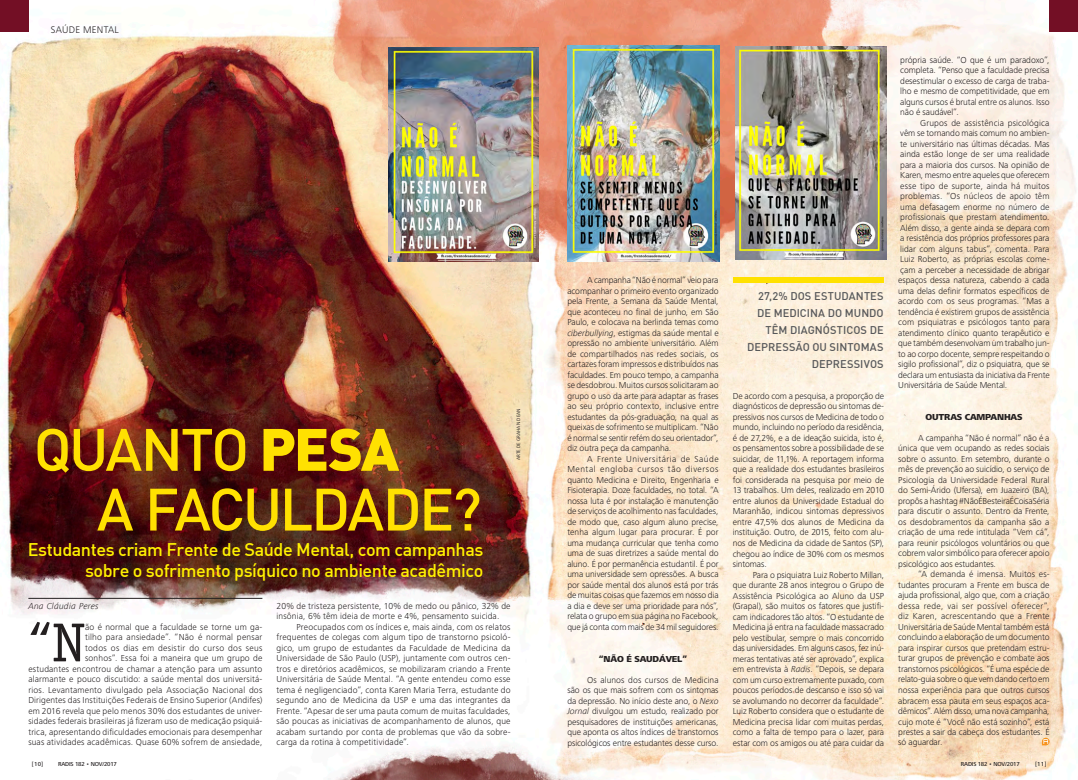
<style>
.page{position:relative;width:1078px;height:780px;background:#fff}
.page>*{position:absolute;margin:0;border:0;box-sizing:border-box;transform-origin:0 0}
.Corpo_-_2_col{font:500 58.8px/59.7px "DIN";letter-spacing:-.045em;color:#ffe101}
.Corpo_-_Capitular_4{font:55px "Officina Serif Std";color:#231f20}
.Subtítulo{font:500 18px/21px "DIN";letter-spacing:-.025em;color:#fff101;text-align:right}
.Corpo_-_2_col-2{font:500 11px/17px "DIN";letter-spacing:.005em;color:#57585a;text-align:right}
.Chapéu{font:300 10px "Frutiger Next LT";letter-spacing:.025em;color:#231f20}
.Corpo_-_2_col-3{font:300 9px/10.5px "Frutiger Next LT";letter-spacing:-.01em;color:#231f20;text-align:justify}
.Corpo_-_Capitular_4-2{font:300 9px/10.5px "Frutiger Next LT";letter-spacing:.015em;color:#231f20;text-align:right}
.Entretítulo{font:800 9px "Frutiger Next LT";letter-spacing:-.015em;color:#231f20}
.Assinatura{font:italic 300 9px "Frutiger Next LT";letter-spacing:.02em;color:#231f20}
.t1{font:500 6px "Frutiger Next LT";letter-spacing:-.03em;color:#231f20}
.Fotos_-_Crédito{font:5px "Frutiger Next LT";color:#231f20}
.s1{font-family:"DIN Alternate";font-weight:900}
.s2{font-style:italic}
</style>
<div class="page">
<img style="left:0;top:0;width:1077px;height:780px">
<img style="left:567px;top:45px;width:152px;height:216px">
<img style="left:388px;top:47px;width:151px;height:214px">
<img style="left:735px;top:46px;width:150px;height:213px">
<hr style="left:28px;top:598px;width:234px;height:1px;background:#231f20">
<svg style="left:1041px;top:737px;width:8px;height:8px"></svg>
<div style="left:732px;top:277px;width:151px;height:6px;background:#ffe101"></div>
<div style="left:0;top:0;width:28px;height:31px;background:#730f25"></div>
<div style="left:1049px;top:0;width:28px;height:31px;background:#730f25"></div>
<p class="Chapéu" style="left:51px;top:25px;width:70px">SAÚDE MENTAL</p>
<p class="Fotos_-_Crédito" style="left:515px;top:460px;width:53px;rotate:-90deg">ARTE DE GRAHAN DEAN</p>
<p class="Corpo_-_2_col" style="left:97px;top:417px;width:386px;text-indent:-63px">QUANTO <span class="s1">PESA<br></span>A FACULDADE?</p>
<p class="Subtítulo" style="left:28px;top:538px;width:457px">Estudantes criam Frente de Saúde Mental, com campanhas sobre o sofrimento psíquico no ambiente acadêmico</p>
<p class="Assinatura" style="left:28px;top:601px;width:72px">Ana Cláudia Peres</p>
<p class="Corpo_-_Capitular_4" style="left:28px;top:610px;width:58px">“N</p>
<p class="Corpo_-_Capitular_4-2" style="left:276px;top:600px;width:235px;text-align:left">20% de tristeza persistente, 10% de medo ou pânico, 32% de insônia, 6% têm ideia de morte e 4%, pensamento suicida.</p>
<p class="Corpo_-_2_col-3" style="left:276px;top:621px;width:235px;text-indent:20px">Preocupados com os índices e, mais ainda, com os relatos frequentes de colegas com algum tipo de transtorno psicoló&shy;gico, um grupo de estudantes da Faculdade de Medicina da Universidade de São Paulo (USP), juntamente com outros cen&shy;tros e diretórios acadêmicos, se mobilizaram criando a Frente Universitária de Saúde Mental. “A gente entendeu como esse tema é negligenciado”, conta Karen Maria Terra, estudante do segundo ano de Medicina da USP e uma das integrantes da Frente. “Apesar de ser uma pauta comum de muitas faculdades, são poucas as iniciativas de acompanhamento de alunos, que acabam surtando por conta de problemas que vão da sobre&shy;carga da rotina à competitividade”.</p>
<p class="Corpo_-_Capitular_4-2" style="left:28px;top:621px;width:235px">ão é normal que a faculdade se torne um ga-<br>tilho para ansiedade”. “Não é normal pensar<br>todos os dias em desistir do curso dos seus<br>sonhos”. Essa foi a maneira que um grupo de<br>estudantes encontrou de chamar a atenção para um assunto alarmante e pouco discutido: a saúde mental dos universitá&shy;rios. Levantamento divulgado pela Associação Nacional dos Dirigentes das Instituições Federais de Ensino Superior (Andifes) em 2016 revela que pelo menos 30% dos estudantes de univer&shy;sidades federais brasileiras já fizeram uso de medicação psiquiá&shy;trica, apresentando dificuldades emocionais para desempenhar suas atividades acadêmicas. Quase 60% sofrem de ansiedade,</p>
<p class="Corpo_-_2_col-3" style="left:567px;top:275px;width:153px;text-indent:20px">A campanha “Não é normal” veio para acompanhar o primeiro evento organizado pela Frente, a Semana da Saúde Mental, que aconteceu no final de junho, em São Paulo, e colocava na berlinda temas como <span class="s2">ciberbullying</span>, estigmas da saúde mental e opressão no ambiente universitário. Além de compartilhados nas redes sociais, os cartazes foram impressos e distribuídos nas faculdades. Em pouco tempo, a campanha se desdobrou. Muitos cursos solicitaram ao grupo o uso da arte para adaptar as frases ao seu próprio contexto, inclusive entre estudantes da pós-graduação, na qual as queixas de sofrimento se multiplicam. “Não é normal se sentir refém do seu orientador”, diz outra peça da campanha.</p>
<p class="Corpo_-_2_col-3" style="left:567px;top:453px;width:153px;text-indent:20px">A Frente Universitária de Saúde Mental engloba cursos tão diversos quanto Medicina e Direito, Engenharia e Fisioterapia. Doze faculdades, no total. “A nossa luta é por instalação e manutenção de serviços de acolhimento nas faculdades, de modo que, caso algum aluno precise, tenha algum lugar para procurar. É por uma mudança curricular que tenha como uma de suas diretrizes a saúde mental do aluno. É por permanência estudantil. É por uma universidade sem opressões. A busca por saúde mental dos alunos está por trás de muitas coisas que fazemos em nosso dia a dia e deve ser uma prioridade para nós”, relata o grupo em sua página no Facebook, que já conta com mais de 34 mil seguidores.</p>
<p class="Entretítulo" style="left:598px;top:653px;width:90px">“NÃO É SAUDÁVEL”</p>
<p class="Corpo_-_2_col-3" style="left:567px;top:674px;width:153px;text-indent:20px">Os alunos dos cursos de Medicina são os que mais sofrem com os sintomas da depressão. No início deste ano, o <span class="s2">Nexo Jornal</span> divulgou um estudo, realizado por pesquisadores de instituições americanas, que aponta os altos índices de transtornos psicológicos entre estudantes desse curso.</p>
<p class="Corpo_-_2_col-2" style="left:747px;top:287px;width:138px">27,2% DOS ESTUDANTES<br>DE MEDICINA DO MUNDO<br>TÊM DIAGNÓSTICOS DE<br>DEPRESSÃO OU SINTOMAS<br>DEPRESSIVOS</p>
<p class="Corpo_-_2_col-3" style="left:732px;top:390px;width:153px">De acordo com a pesquisa, a proporção de diagnósticos de depressão ou sintomas de&shy;pressivos nos cursos de Medicina de todo o mundo, incluindo no período da residência, é de 27,2%, e a de ideação suicida, isto é, os pensamentos sobre a possibilidade de se suicidar, de 11,1%. A reportagem informa que a realidade dos estudantes brasileiros foi considerada na pesquisa por meio de 13 trabalhos. Um deles, realizado em 2010 entre alunos da Universidade Estadual do Maranhão, indicou sintomas depressivos entre 47,5% dos alunos de Medicina da instituição. Outro, de 2015, feito com alu&shy;nos de Medicina da cidade de Santos (SP), chegou ao índice de 30% com os mesmos sintomas.</p>
<p class="Corpo_-_2_col-3" style="left:732px;top:569px;width:153px;text-indent:20px">Para o psiquiatra Luiz Roberto Millan, que durante 28 anos integrou o Grupo de Assistência Psicológica ao Aluno da USP (Grapal), são muitos os fatores que justifi&shy;cam indicadores tão altos. “O estudante de Medicina já entra na faculdade massacrado pelo vestibular, sempre o mais concorrido das universidades. Em alguns casos, fez inú&shy;meras tentativas até ser aprovado”, explica em entrevista à <span class="s2">Radis</span>. “Depois, se depara com um curso extremamente puxado, com poucos períodos de descanso e isso só vai se avolumando no decorrer da faculdade”.<br>Luiz Roberto considera que o estudante de Medicina precisa lidar com muitas perdas, como a falta de tempo para o lazer, para estar com os amigos ou até para cuidar da</p>
<p class="Corpo_-_2_col-3" style="left:900px;top:55px;width:151px">própria saúde. “O que é um paradoxo”, completa. “Penso que a faculdade precisa desestimular o excesso de carga de traba&shy;lho e mesmo de competitividade, que em alguns cursos é brutal entre os alunos. Isso não é saudável”.</p>
<p class="Corpo_-_2_col-3" style="left:898px;top:118px;width:153px;text-indent:22px">Grupos de assistência psicológica vêm se tornando mais comum no ambien&shy;te universitário nas últimas décadas. Mas ainda estão longe de ser uma realidade para a maioria dos cursos. Na opinião de Karen, mesmo entre aqueles que oferecem esse tipo de suporte, ainda há muitos problemas. “Os núcleos de apoio têm uma defasagem enorme no número de profissionais que prestam atendimento.<br>Além disso, a gente ainda se depara com a resistência dos próprios professores para lidar com alguns tabus”, comenta. Para Luiz Roberto, as próprias escolas come&shy;çam a perceber a necessidade de abrigar espaços dessa natureza, cabendo a cada uma delas definir formatos específicos de acordo com os seus programas. “Mas a tendência é existirem grupos de assistência com psiquiatras e psicólogos tanto para atendimento clínico quanto terapêutico e que também desenvolvam um trabalho jun&shy;to ao corpo docente, sempre respeitando o sigilo profissional”, diz o psiquiatra, que se declara um entusiasta da iniciativa da Frente Universitária de Saúde Mental.</p>
<p class="Entretítulo" style="left:925px;top:411px;width:99px">OUTRAS CAMPANHAS</p>
<p class="Corpo_-_2_col-3" style="left:898px;top:432px;width:153px;text-indent:20px">A campanha “Não é normal” não é a única que vem ocupando as redes sociais sobre o assunto. Em setembro, durante o mês de prevenção ao suicídio, o serviço de Psicologia da Universidade Federal Rural do Semi-Árido (Ufersa), em Juazeiro (BA), propôs a hashtag #NãoÉBesteiraÉCoisaSéria para discutir o assunto. Dentro da Frente, os desdobramentos da campanha são a criação de uma rede intitulada “Vem cá”, para reunir psicólogos voluntários ou que cobrem valor simbólico para oferecer apoio psicológico aos estudantes.</p>
<p class="Corpo_-_2_col-3" style="left:898px;top:569px;width:153px;text-indent:20px">“A demanda é imensa. Muitos es&shy;tudantes procuram a Frente em busca de ajuda profissional, algo que, com a criação dessa rede, vai ser possível oferecer”, diz Karen, acrescentando que a Frente Universitária de Saúde Mental também está concluindo a elaboração de um documento para inspirar cursos que pretendam estru&shy;turar grupos de prevenção e combate aos transtornos psicológicos. “É uma espécie de relato-guia sobre o que vem dando certo em nossa experiência para que outros cursos abracem essa pauta em seus espaços aca&shy;dêmicos”. Além disso, uma nova campanha, cujo mote é “Você não está sozinho”, está prestes a sair da cabeça dos estudantes. É só aguardar.</p>
<p class="t1" style="left:32px;top:760px;width:13px">[10]</p>
<p class="t1" style="left:58px;top:760px;width:60px">RADIS 182 • NOV/2017</p>
<p class="t1" style="left:960px;top:760px;width:60px">RADIS 182 • NOV/2017</p>
<p class="t1" style="left:1034px;top:760px;width:13px">[11]</p>
</div>
